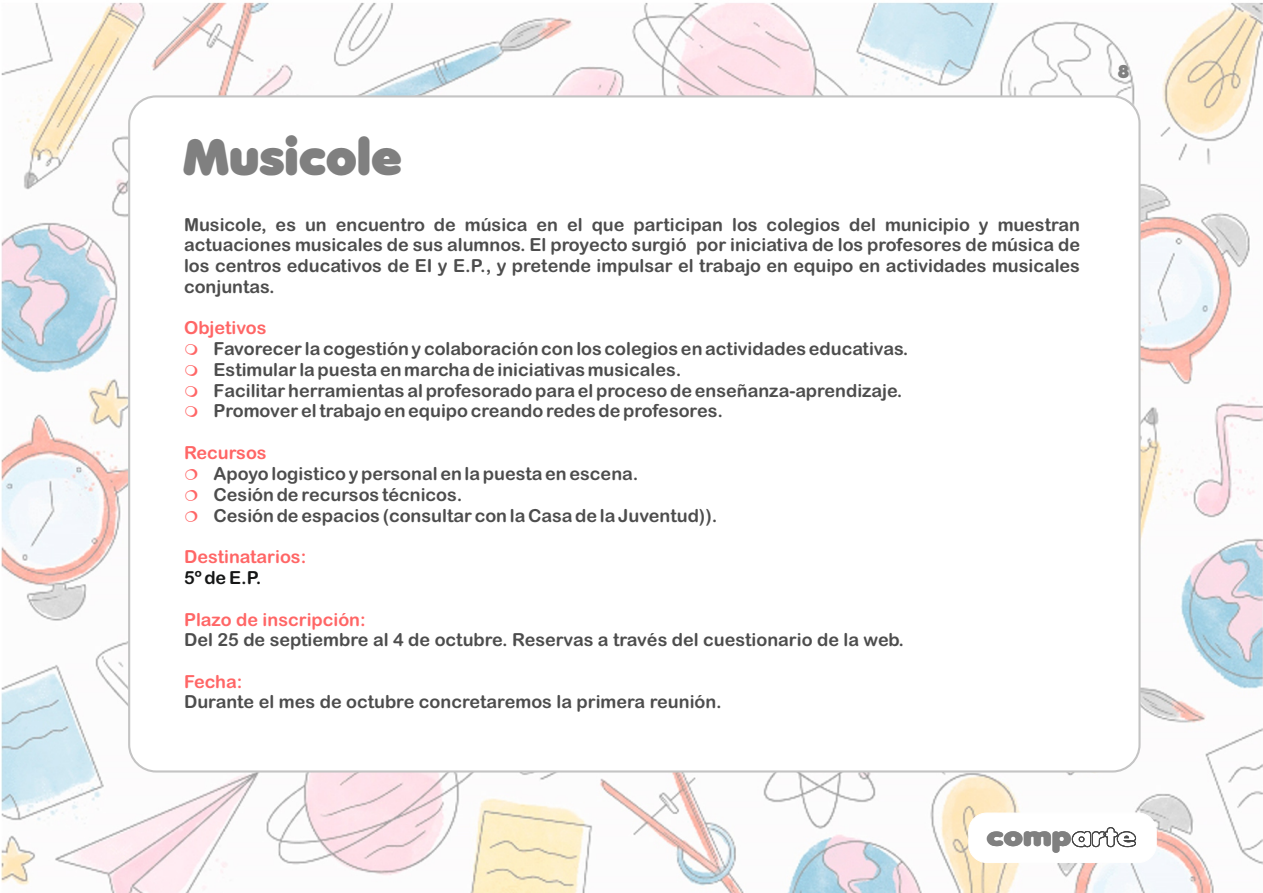
<style>
.page{position:relative;width:1263px;height:893px;background:#fff}
.page>*{position:absolute;margin:0;border:0;box-sizing:border-box;transform-origin:0 0}
.t1{font:49.5px "Valken";color:#808080}
.t2{font:26.85px "Valken";color:#808080;scale:1.16 1}
.t3{font:18px/20.9px "Arial Rounded MT Bold";color:#4d4d4d}
.t4{font:18px "Arial Rounded MT Bold";color:#f66}
.t5{font:18px "Arial Rounded MT Bold";color:#151616}
.t6{font:18px "Valken";color:#808080}
.s1{color:#000}
</style>
<div class="page">
<img style="left:1px;top:2px;width:1262px;height:891px">
<div style="left:128px;top:95px;width:1012px;height:677px;background:#fff;border:2px solid #c4c4c4;border-radius:27px"></div>
<div style="left:968px;top:813px;width:189px;height:50px;background:#fff;border:1px solid #fff;border-radius:18px"></div>
<h1 class="t1" style="left:183px;top:126px;width:220px">Musicole</h1>
<p class="t3" style="left:184px;top:215px;width:897px;text-align:justify">Musicole, es un encuentro de música en el que participan los colegios del municipio y muestran actuaciones musicales de sus alumnos. El proyecto surgió por iniciativa de los profesores de música de los centros educativos de EI y E.P., y pretende impulsar el trabajo en equipo en actividades musicales conjuntas.</p>
<p class="t4" style="left:184px;top:321px;width:84px">Objetivos</p>
<p class="t3" style="left:214px;top:340px;width:696px">Favorecer la cogestión y colaboración con los colegios en actividades educativas.<br>Estimular la puesta en marcha de iniciativas musicales.<br>Facilitar herramientas al profesorado para el proceso de enseñanza-aprendizaje.<br>Promover el trabajo en equipo creando redes de profesores.</p>
<p class="t4" style="left:184px;top:446px;width:84px">Recursos</p>
<p class="t3" style="left:214px;top:465px;width:505px">Apoyo logistico y personal en la puesta en escena.<br>Cesión de recursos técnicos.<br>Cesión de espacios (consultar con la Casa de la Juventud)).</p>
<p class="t4" style="left:184px;top:550px;width:124px">Destinatarios:</p>
<p class="t5" style="left:184px;top:571px;width:79px">5º de E.P.</p>
<p class="t4" style="left:184px;top:613px;width:183px">Plazo de inscripción:</p>
<p class="t3" style="left:184px;top:631px;width:722px">Del 25 de septiembre al 4 de octubre. Reservas a través del cuestionario de la web.</p>
<p class="t4" style="left:184px;top:674px;width:60px">Fecha:</p>
<p class="t3" style="left:184px;top:693px;width:539px">Durante el mes de octubre concretaremos la primera reunión.</p>
<p class="t6" style="left:1117px;top:60px;width:14px">8</p>
<h2 class="t2" style="left:986px;top:820px;width:131px">comp<span class="s1">arte</span></h2>
</div>
